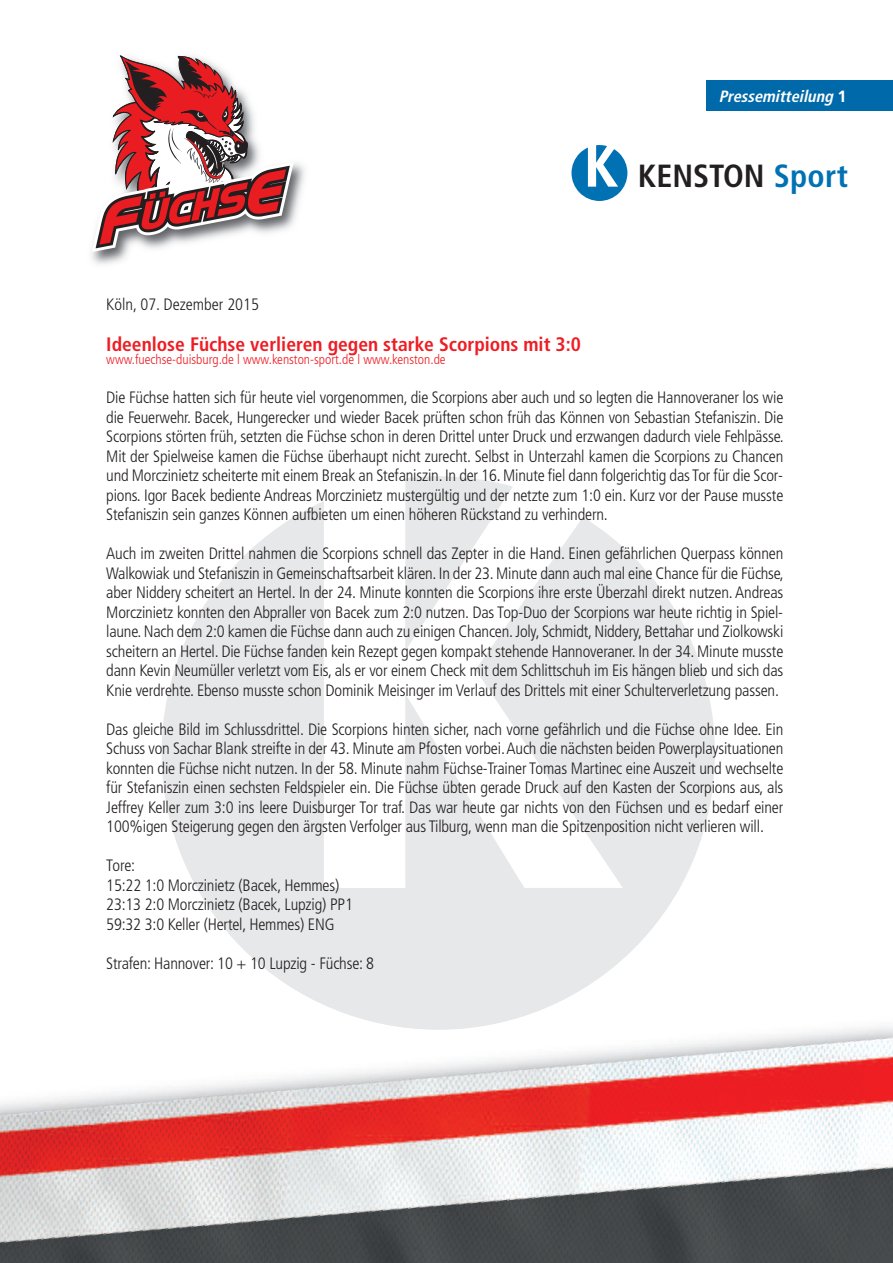
<style>
.page{position:relative;width:893px;height:1263px;background:#fff}
.page>*{position:absolute;margin:0;border:0;box-sizing:border-box;transform-origin:0 0}
.t1{font:700 condensed 32.1px "Frutiger";color:#231f20}
.t2{font:700 condensed 19.5px "Frutiger";color:#ee1d23}
.t3{font:300 condensed 16.5px/19.5px "Frutiger";letter-spacing:-.01em;color:#231f20;text-align:justify}
.t4{font:italic 700 condensed 16.35px "Frutiger";color:#fff}
.t5{font:300 condensed 13.5px "Frutiger";color:#ee1d23}
.s1{font-style:normal;font-stretch:normal}
.s2{color:#0071b3}
</style>
<div class="page">
<svg style="left:405px;top:476px;width:108px;height:25px;background:#eaebec"></svg>
<svg style="left:162px;top:501px;width:553px;height:382px;fill:#e7e8e9"></svg>
<div style="left:706px;top:81px;width:187px;height:30px;background:#0069a9"></div>
<svg style="left:571px;top:145px;width:56px;height:56px"></svg>
<img style="left:91px;top:163px;width:214px;height:102px">
<svg style="left:92px;top:55px;width:202px;height:197px"></svg>
<img style="left:0;top:904px;width:893px;height:359px">
<img style="left:225px;top:929px;width:385px;height:101px">
<p class="t4" style="left:719px;top:89px;width:129px">Pressemitteilung <span class="s1">1</span></p>
<h1 class="t1" style="left:638px;top:163px;width:212px">KENSTON <span class="s2">Sport</span></h1>
<p class="t3" style="left:106px;top:296px;width:154px">Köln, 07. Dezember 2015</p>
<p class="t2" style="left:106px;top:336px;width:476px">Ideenlose Füchse verlieren gegen starke Scorpions mit 3:0</p>
<p class="t5" style="left:106px;top:354px;width:341px">www.fuechse-duisburg.de l www.kenston-sport.de l www.kenston.de</p>
<p class="t3" style="left:106px;top:389px;width:679px">Die Füchse hatten sich für heute viel vorgenommen, die Scorpions aber auch und so legten die Hannoveraner los wie die Feuerwehr. Bacek, Hungerecker und wieder Bacek prüften schon früh das Können von Sebastian Stefaniszin. Die Scorpions störten früh, setzten die Füchse schon in deren Drittel unter Druck und erzwangen dadurch viele Fehlpässe.<br>Mit der Spielweise kamen die Füchse überhaupt nicht zurecht. Selbst in Unterzahl kamen die Scorpions zu Chancen und Morczinietz scheiterte mit einem Break an Stefaniszin. In der 16. Minute fiel dann folgerichtig das Tor für die Scor&shy;pions. Igor Bacek bediente Andreas Morczinietz mustergültig und der netzte zum 1:0 ein. Kurz vor der Pause musste Stefaniszin sein ganzes Können aufbieten um einen höheren Rückstand zu verhindern.</p>
<p class="t3" style="left:106px;top:545px;width:679px">Auch im zweiten Drittel nahmen die Scorpions schnell das Zepter in die Hand. Einen gefährlichen Querpass können Walkowiak und Stefaniszin in Gemeinschaftsarbeit klären. In der 23. Minute dann auch mal eine Chance für die Füchse, aber Niddery scheitert an Hertel. In der 24. Minute konnten die Scorpions ihre erste Überzahl direkt nutzen. Andreas Morczinietz konnten den Abpraller von Bacek zum 2:0 nutzen. Das Top-Duo der Scorpions war heute richtig in Spiel&shy;laune. Nach dem 2:0 kamen die Füchse dann auch zu einigen Chancen. Joly, Schmidt, Niddery, Bettahar und Ziolkowski scheitern an Hertel. Die Füchse fanden kein Rezept gegen kompakt stehende Hannoveraner. In der 34. Minute musste dann Kevin Neumüller verletzt vom Eis, als er vor einem Check mit dem Schlittschuh im Eis hängen blieb und sich das Knie verdrehte. Ebenso musste schon Dominik Meisinger im Verlauf des Drittels mit einer Schulterverletzung passen.</p>
<p class="t3" style="left:106px;top:720px;width:678px">Das gleiche Bild im Schlussdrittel. Die Scorpions hinten sicher, nach vorne gefährlich und die Füchse ohne Idee. Ein Schuss von Sachar Blank streifte in der 43. Minute am Pfosten vorbei.Auch die nächsten beiden Powerplaysituationen konnten die Füchse nicht nutzen. In der 58. Minute nahm Füchse-Trainer Tomas Martinec eine Auszeit und wechselte für Stefaniszin einen sechsten Feldspieler ein. Die Füchse übten gerade Druck auf den Kasten der Scorpions aus, als Jeffrey Keller zum 3:0 ins leere Duisburger Tor traf. Das war heute gar nichts von den Füchsen und es bedarf einer 100%igen Steigerung gegen den ärgsten Verfolger aus Tilburg, wenn man die Spitzenposition nicht verlieren will.</p>
<p class="t3" style="left:106px;top:857px;width:248px;text-align:left">Tore:<br>15:22 1:0 Morczinietz (Bacek, Hemmes)<br>23:13 2:0 Morczinietz (Bacek, Lupzig) PP1<br>59:32 3:0 Keller (Hertel, Hemmes) ENG</p>
<p class="t3" style="left:106px;top:954px;width:269px">Strafen: Hannover: 10 + 10 Lupzig - Füchse: 8</p>
</div>
